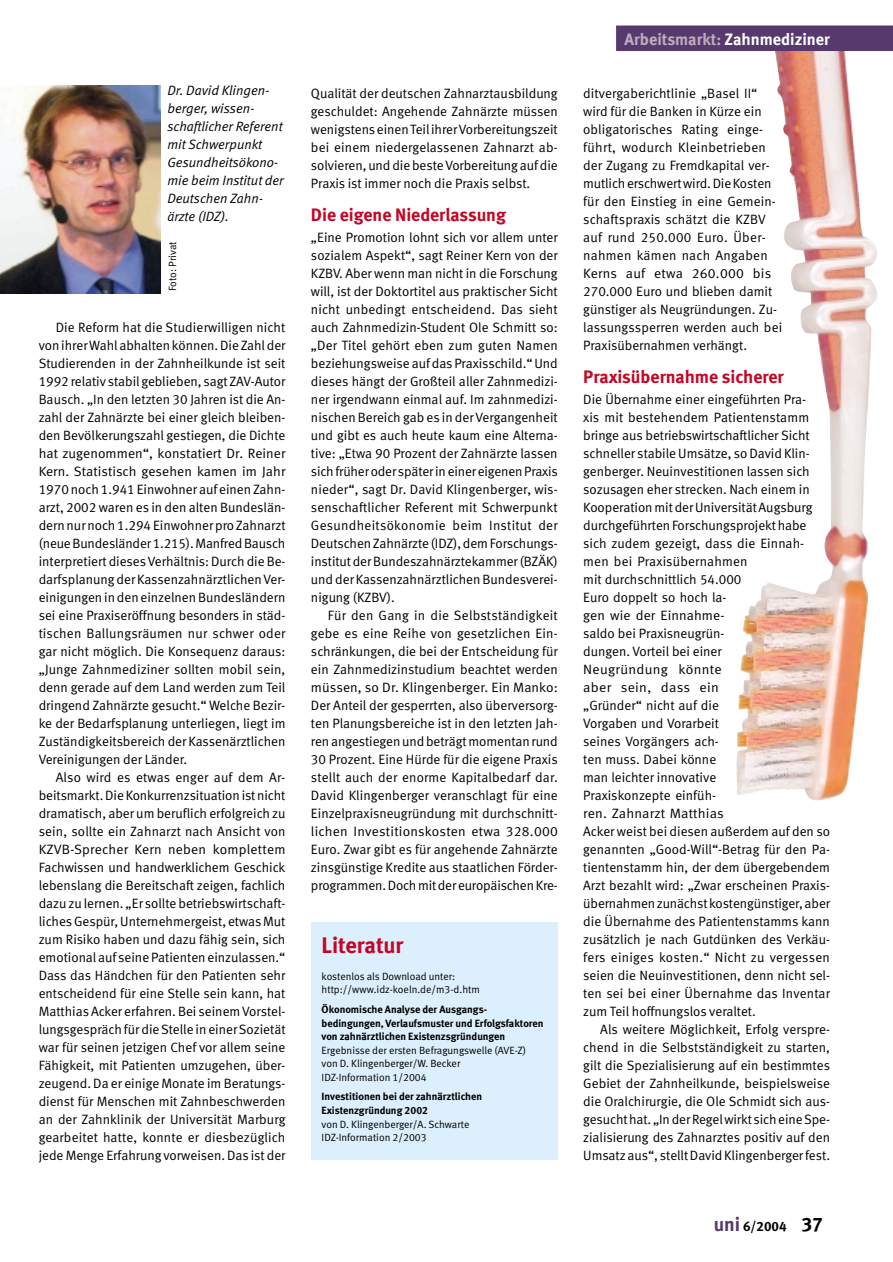
<style>
.page{position:relative;width:893px;height:1262px;background:#fff}
.page>*{position:absolute;margin:0;border:0;box-sizing:border-box;transform-origin:0 0}
.t1{font:22.5px "Meta Bold LF";color:#c40626}
.t2{font:18px "Meta Bold LF";color:#c40626}
.t3{font:16.5px "Meta Bold LF";color:#bdadbe}
.t4{font:13.5px/18px "Meta Normal LF";color:#000;text-align:justify}
.t5{font:italic 13.5px/18px "Meta Normal LF";color:#000}
.t6{font:13.5px "Meta Bold LF";color:#000}
.t7{font:10.5px/13.5px "Meta Normal LF";color:#000}
.t8{font:10.5px/13.5px "Meta Bold LF";color:#000}
.s1{color:#fff}
.s2{font-size:19.5px;color:#57396d}
.s3{font-size:19.5px}
</style>
<div class="page">
<img style="left:736px;top:51px;width:141px;height:750px">
<div style="left:616px;top:26px;width:276px;height:25px;background:#57396d"></div>
<div style="left:311px;top:922px;width:246px;height:238px;background:#dceffc"></div>
<img style="left:0;top:85px;width:160px;height:208px">
<p class="t5" style="left:167px;top:82px;width:118px">Dr. David Klingen&shy;berger, wissen&shy;schaftlicher Referent mit Schwerpunkt<br>Gesundheitsökono&shy;mie beim Institut der<br>Deutschen Zahn&shy;ärzte (IDZ).</p>
<p class="t7" style="left:166px;top:291px;width:51px;rotate:-90deg">Foto: Privat</p>
<p class="t4" style="left:39px;top:319px;width:248px;text-indent:17px">Die Reform hat die Studierwilligen nicht von ihrer Wahl abhalten können. Die Zahl der Studierenden in der Zahnheilkunde ist seit 1992 relativ stabil geblieben, sagt ZAV-Autor Bausch. „In den letzten 30 Jahren ist die An&shy;zahl der Zahnärzte bei einer gleich bleiben&shy;den Bevölkerungszahl gestiegen, die Dichte hat zugenommen“, konstatiert Dr. Reiner Kern. Statistisch gesehen kamen im Jahr 1970 noch 1.941 Einwohner auf einen Zahn&shy;arzt, 2002 waren es in den alten Bundeslän&shy;dern nur noch 1.294 Einwohner pro Zahnarzt (neue Bundesländer 1.215). Manfred Bausch interpretiert dieses Verhältnis: Durch die Be&shy;darfsplanung der Kassenzahnärztlichen Ver&shy;einigungen in den einzelnen Bundesländern sei eine Praxiseröffnung besonders in städ&shy;tischen Ballungsräumen nur schwer oder gar nicht möglich. Die Konsequenz daraus: „Junge Zahnmediziner sollten mobil sein, denn gerade auf dem Land werden zum Teil dringend Zahnärzte gesucht.“ Welche Bezir&shy;ke der Bedarfsplanung unterliegen, liegt im Zuständigkeitsbereich der Kassenärztlichen Vereinigungen der Länder.</p>
<p class="t4" style="left:39px;top:769px;width:248px;text-indent:17px">Also wird es etwas enger auf dem Ar&shy;beitsmarkt. Die Konkurrenzsituation ist nicht dramatisch, aber um beruflich erfolgreich zu sein, sollte ein Zahnarzt nach Ansicht von KZVB-Sprecher Kern neben komplettem Fachwissen und handwerklichem Geschick lebenslang die Bereitschaft zeigen, fachlich dazu zu lernen. „Er sollte betriebswirtschaft&shy;liches Gespür, Unternehmergeist, etwas Mut zum Risiko haben und dazu fähig sein, sich emotional auf seine Patienten einzulassen.“ Dass das Händchen für den Patienten sehr entscheidend für eine Stelle sein kann, hat Matthias Acker erfahren. Bei seinem Vorstel&shy;lungsgespräch für die Stelle in einer Sozietät war für seinen jetzigen Chef vor allem seine Fähigkeit, mit Patienten umzugehen, über&shy;zeugend. Da er einige Monate im Beratungs&shy;dienst für Menschen mit Zahnbeschwerden an der Zahnklinik der Universität Marburg gearbeitet hatte, konnte er diesbezüglich jede Menge Erfahrung vorweisen. Das ist der</p>
<p class="t4" style="left:311px;top:85px;width:248px">Qualität der deutschen Zahnarztausbildung geschuldet: Angehende Zahnärzte müssen wenigstens einen Teil ihrer Vorbereitungszeit bei einem niedergelassenen Zahnarzt ab&shy;solvieren, und die beste Vorbereitung auf die Praxis ist immer noch die Praxis selbst.</p>
<h2 class="t2" style="left:311px;top:207px;width:196px">Die eigene Niederlassung</h2>
<p class="t4" style="left:311px;top:229px;width:248px">„Eine Promotion lohnt sich vor allem unter sozialem Aspekt“, sagt Reiner Kern von der KZBV. Aber wenn man nicht in die Forschung will, ist der Doktortitel aus praktischer Sicht nicht unbedingt entscheidend. Das sieht auch Zahnmedizin-Student Ole Schmitt so: „Der Titel gehört eben zum guten Namen beziehungsweise auf das Praxisschild.“ Und dieses hängt der Großteil aller Zahnmedizi&shy;ner irgendwann einmal auf. Im zahnmedizi&shy;nischen Bereich gab es in der Vergangenheit und gibt es auch heute kaum eine Alterna&shy;tive: „Etwa 90 Prozent der Zahnärzte lassen sich früher oder später in einer eigenen Praxis nieder“, sagt Dr. David Klingenberger, wis&shy;senschaftlicher Referent mit Schwerpunkt Gesundheitsökonomie beim Institut der Deutschen Zahnärzte (IDZ), dem Forschungs&shy;institut der Bundeszahnärztekammer (BZÄK) und der Kassenzahnärztlichen Bundesverei&shy;nigung (KZBV).</p>
<p class="t4" style="left:311px;top:607px;width:248px;text-indent:17px">Für den Gang in die Selbstständigkeit gebe es eine Reihe von gesetzlichen Ein&shy;schränkungen, die bei der Entscheidung für ein Zahnmedizinstudium beachtet werden müssen, so Dr. Klingenberger. Ein Manko:<br>Der Anteil der gesperrten, also überversorg&shy;ten Planungsbereiche ist in den letzten Jah&shy;ren angestiegen und beträgt momentan rund 30 Prozent. Eine Hürde für die eigene Praxis stellt auch der enorme Kapitalbedarf dar.<br>David Klingenberger veranschlagt für eine Einzelpraxisneugründung mit durchschnitt&shy;lichen Investitionskosten etwa 328.000<br>Euro. Zwar gibt es für angehende Zahnärzte zinsgünstige Kredite aus staatlichen Förder&shy;programmen. Doch mit der europäischen Kre-</p>
<h1 class="t1" style="left:321px;top:936px;width:83px">Literatur</h1>
<p class="t7" style="left:321px;top:970px;width:160px">kostenlos als Download unter: http://www.idz-koeln.de/m3-d.htm</p>
<p class="t8" style="left:321px;top:1003px;width:223px">Ökonomische Analyse der Ausgangs&shy;bedingungen, Verlaufsmuster und Erfolgsfaktoren von zahnärztlichen Existenzsgründungen</p>
<p class="t7" style="left:321px;top:1044px;width:206px">Ergebnisse der ersten Befragungswelle (AVE-Z) von D. Klingenberger/W. Becker<br>IDZ-Information 1/2004</p>
<p class="t8" style="left:321px;top:1090px;width:162px">Investitionen bei der zahnärztlichen<br>Existenzgründung 2002</p>
<p class="t7" style="left:321px;top:1117px;width:149px">von D. Klingenberger/A. Schwarte<br>IDZ-Information 2/2003</p>
<p class="t3" style="left:624px;top:32px;width:207px">Arbeitsmarkt: <span class="s1">Zahnmediziner</span></p>
<p class="t4" style="left:583px;top:85px;width:200px;text-align:left">ditvergaberichtlinie „Basel II“ wird für die Banken in Kürze ein obligatorisches Rating einge&shy;führt, wodurch Kleinbetrieben der Zugang zu Fremdkapital ver&shy;mutlich erschwert wird. Die Kosten für den Einstieg in eine Gemein&shy;schaftspraxis schätzt die KZBV auf rund 250.000 Euro. Über&shy;nahmen kämen nach Angaben<br>Kerns auf etwa 260.000 bis<br>270.000 Euro und blieben damit günstiger als Neugründungen. Zu&shy;lassungssperren werden auch bei<br>Praxisübernahmen verhängt.</p>
<h2 class="t2" style="left:583px;top:369px;width:202px">Praxisübernahme sicherer</h2>
<p class="t4" style="left:583px;top:391px;width:248px;text-align:left">Die Übernahme einer eingeführten Pra-<br>xis mit bestehendem Patientenstamm bringe aus betriebswirtschaftlicher Sicht schneller stabile Umsätze, so David Klin&shy;genberger. Neuinvestitionen lassen sich sozusagen eher strecken. Nach einem in Kooperation mit der Universität Augsburg durchgeführten Forschungsprojekt habe sich zudem gezeigt, dass die Einnah&shy;men bei Praxisübernahmen<br>mit durchschnittlich 54.000<br>Euro doppelt so hoch la-<br>gen wie der Einnahme-<br>saldo bei Praxisneugrün-<br>dungen. Vorteil bei einer<br>Neugründung könnte<br>aber sein, dass ein<br>„Gründer“ nicht auf die<br>Vorgaben und Vorarbeit<br>seines Vorgängers ach-<br>ten muss. Dabei könne<br>man leichter innovative<br>Praxiskonzepte einfüh-<br>ren. Zahnarzt Matthias<br>Acker weist bei diesen außerdem auf den so genannten „Good-Will“-Betrag für den Pa&shy;tientenstamm hin, der dem übergebendem Arzt bezahlt wird: „Zwar erscheinen Praxis&shy;übernahmen zunächst kostengünstiger, aber die Übernahme des Patientenstamms kann zusätzlich je nach Gutdünken des Verkäu&shy;fers einiges kosten.“ Nicht zu vergessen seien die Neuinvestitionen, denn nicht sel&shy;ten sei bei einer Übernahme das Inventar zum Teil hoffnungslos veraltet.</p>
<p class="t4" style="left:583px;top:1021px;width:248px;text-indent:17px">Als weitere Möglichkeit, Erfolg verspre&shy;chend in die Selbstständigkeit zu starten, gilt die Spezialisierung auf ein bestimmtes Gebiet der Zahnheilkunde, beispielsweise die Oralchirurgie, die Ole Schmidt sich aus&shy;gesucht hat. „In der Regel wirkt sich eine Spe&shy;zialisierung des Zahnarztes positiv auf den Umsatz aus“, stellt David Klingenberger fest.</p>
<p class="t6" style="left:714px;top:1221px;width:111px"><span class="s2">uni</span> 6/2004 <span class="s3">37</span></p>
</div>
